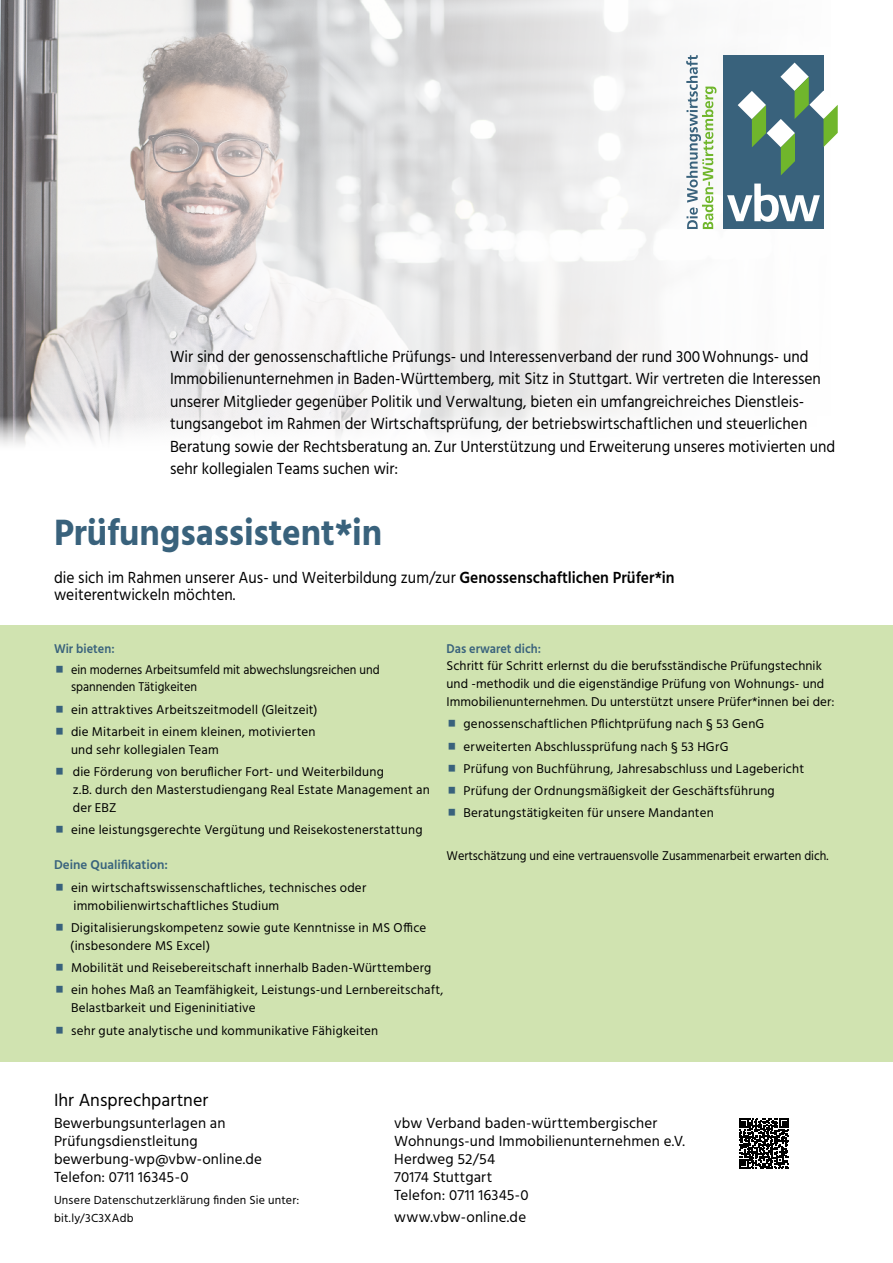
<style>
.page{position:relative;width:893px;height:1263px;background:#fff}
.page>*{position:absolute;margin:0;border:0;box-sizing:border-box;transform-origin:0 0}
.t1{font:700 37.5px "Hind";letter-spacing:-.005em;color:#39627c;scale:.94 1}
.t2{font:18px "Hind";letter-spacing:.005em;color:#000}
.t3{font:16.5px/22.5px "Hind";color:#000;scale:.94 1}
.t4{font:15px/18px "Hind";letter-spacing:.01em;color:#000}
.t5{font:13.05px/22.2px "Hind";letter-spacing:.01em;color:#000}
.t6{font:13.05px/17px "Hind";letter-spacing:.01em;color:#000;scale:.94 1}
.t7{font:600 13.05px "Hind";color:#39627c;scale:.94 1}
.t8{font:600 13.05px "Hind";color:#39637d}
.t9{font:12px/18px "Hind";letter-spacing:.02em;color:#000}
.s1{font-weight:600}
</style>
<div class="page">
<img style="left:0;top:0;width:824px;height:445px">
<div style="left:723px;top:55px;width:100px;height:174px;background:#39627c"></div>
<svg style="left:738px;top:63px;width:100px;height:112px"></svg>
<svg style="left:727px;top:184px;width:93px;height:38px"></svg>
<svg style="left:686px;top:55px;width:30px;height:174px"></svg>
<div style="left:0;top:625px;width:893px;height:437px;background:#d0e3b0"></div>
<svg style="left:739px;top:1119px;width:50px;height:49px"></svg>
<p class="t3" style="left:170px;top:346px;width:709px">Wir sind der genossenschaftliche Prüfungs- und Interessenverband der rund 300Wohnungs- und Immobilienunternehmen in Baden-Württemberg, mit Sitz in Stuttgart. Wir vertreten die Interessen unserer Mitglieder gegenüber Politik und Verwaltung, bieten ein umfangreichreiches Dienstleis&shy;tungsangebot im Rahmen der Wirtschaftsprüfung, der betriebswirtschaftlichen und steuerlichen Beratung sowie der Rechtsberatung an. Zur Unterstützung und Erweiterung unseres motivierten und sehr kollegialen Teams suchen wir:</p>
<h1 class="t1" style="left:54px;top:510px;width:351px">Prüfungsassistent*in</h1>
<p class="t3" style="left:54px;top:570px;width:662px;line-height:17px">die sich im Rahmen unserer Aus- und Weiterbildung zum/zur <span class="s1">Genossenschaftlichen Prüfer*in </span>weiterentwickeln möchten.</p>
<p class="t7" style="left:54px;top:640px;width:66px">Wir bieten:</p>
<p class="t6" style="left:71px;top:662px;width:330px">ein modernes Arbeitsumfeld mit abwechslungsreichen und spannenden Tätigkeiten</p>
<p class="t5" style="left:71px;top:699px;width:248px">ein attraktives Arbeitszeitmodell (Gleitzeit) die Mitarbeit in einem kleinen, motivierten</p>
<p class="t5" style="left:71px;top:739px;width:314px">und sehr kollegialen Team<br>die Förderung von beruflicher Fort- und Weiterbildung</p>
<p class="t5" style="left:73px;top:781px;width:359px;line-height:18px">z.B. durch den Masterstudiengang Real Estate Management an der EBZ</p>
<p class="t5" style="left:71px;top:819px;width:353px">eine leistungsgerechte Vergütung und Reisekostenerstattung</p>
<p class="t8" style="left:54px;top:856px;width:116px">Deine Qualifikation:</p>
<p class="t5" style="left:71px;top:879px;width:297px;line-height:18px">ein wirtschaftswissenschaftliches, technisches oder immobilienwirtschaftliches Studium</p>
<p class="t5" style="left:70px;top:919px;width:358px;line-height:18px">Digitalisierungskompetenz sowie gute Kenntnisse in MS Office (insbesondere MS Excel)</p>
<p class="t5" style="left:71px;top:957px;width:374px">Mobilität und Reisebereitschaft innerhalb Baden-Württemberg ein hohes Maß an Teamfähigkeit, Leistungs-und Lernbereitschaft,</p>
<p class="t5" style="left:71px;top:997px;width:309px">Belastbarkeit und Eigeninitiative<br>sehr gute analytische und kommunikative Fähigkeiten</p>
<p class="t7" style="left:446px;top:640px;width:102px">Das erwaret dich:</p>
<p class="t5" style="left:446px;top:657px;width:389px;line-height:18px">Schritt für Schritt erlernst du die berufsständische Prüfungstechnik und -methodik und die eigenständige Prüfung von Wohnungs- und<br>Immobilienunternehmen. Du unterstützt unsere Prüfer*innen bei der:</p>
<p class="t5" style="left:464px;top:713px;width:342px">genossenschaftlichen Pflichtprüfung nach § 53 GenG erweiterten Abschlussprüfung nach § 53 HGrG<br>Prüfung von Buchführung, Jahresabschluss und Lagebericht Prüfung der Ordnungsmäßigkeit der Geschäftsführung Beratungstätigkeiten für unsere Mandanten</p>
<p class="t6" style="left:446px;top:848px;width:408px">Wertschätzung und eine vertrauensvolle Zusammenarbeit erwarten dich.</p>
<h2 class="t2" style="left:54px;top:1087px;width:156px">Ihr Ansprechpartner</h2>
<p class="t4" style="left:54px;top:1114px;width:210px">Bewerbungsunterlagen an<br>Prüfungsdienstleitung bewerbung-wp@vbw-online.de<br>Telefon: 0711 16345-0</p>
<p class="t9" style="left:54px;top:1192px;width:247px">Unsere Datenschutzerklärung finden Sie unter: bit.ly/3C3XAdb</p>
<p class="t4" style="left:394px;top:1114px;width:292px">vbw Verband baden-württembergischer<br>Wohnungs-und Immobilienunternehmen e.V.<br>Herdweg 52/54<br>70174 Stuttgart<br>Telefon: 0711 16345-0</p>
<p class="t4" style="left:394px;top:1209px;width:133px">www.vbw-online.de</p>
</div>
